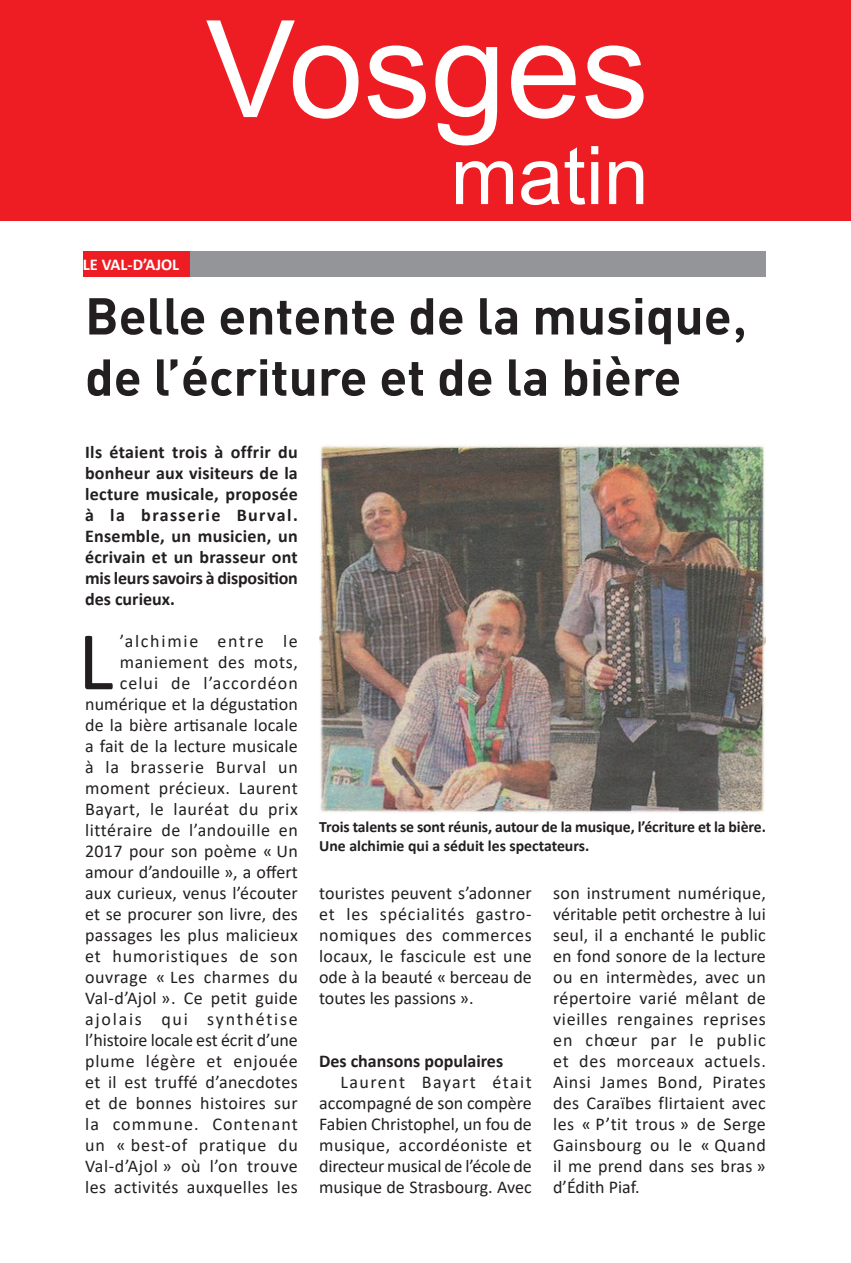
<style>
.page{position:relative;width:851px;height:1263px;background:#fff}
.page>*{position:absolute;margin:0;border:0;box-sizing:border-box;transform-origin:0 0}
.t1{font:135px "Arial";color:#fff}
.t2{font:84.15px "Calibri";color:#231f20}
.t3{font:81px "Arial";color:#fff}
.t4{font:700 51px/61.2px "DIN Pro";color:#231f20}
.t5{font:18px/21px "Calibri";letter-spacing:.02em;color:#231f20;text-align:justify}
.t6{font:700 18px/21px "Calibri";color:#231f20;text-align:justify}
.t7{font:700 16.5px "Calibri";color:#fff}
.t8{font:700 15.75px/18.9px "Calibri";letter-spacing:-.005em;color:#231f20}
.s1{font-family:"Arial Rounded MT Bold";font-weight:400}
</style>
<div class="page">
<img style="left:319px;top:445px;width:446px;height:369px">
<div style="left:83px;top:251px;width:682px;height:26px;background:#939598"></div>
<div style="left:83px;top:251px;width:106px;height:26px;background:#ee1d23"></div>
<div style="left:0;top:0;width:850px;height:221px;background:#ee1d23"></div>
<p class="t7" style="left:83px;top:253px;width:98px">LE VAL-D’AJOL</p>
<h1 class="t1" style="left:206px;top:-23px;width:444px">Vosges</h1>
<h3 class="t3" style="left:450px;top:120px;width:200px">matin</h3>
<h3 class="t4" style="left:85px;top:283px;width:664px">Belle entente de la musique<span class="s1">, </span>de l’écriture et de la bière</h3>
<p class="t6" style="left:85px;top:441px;width:214px">Ils étaient trois à offrir du bonheur aux visiteurs de la lecture musicale, proposée à la brasserie Burval.<br>Ensemble, un musicien, un écrivain et un brasseur ont mis leurs savoirs à disposition des curieux.</p>
<h2 class="t2" style="left:78px;top:603px;width:37px">L</h2>
<p class="t5" style="left:85px;top:630px;width:214px;text-align:right">’alchimie entre le maniement des mots, celui de l’accordéon numérique et la dégustation de la bière artisanale locale a fait de la lecture musicale à la brasserie Burval un moment précieux. Laurent<br>Bayart, le lauréat du prix littéraire de l’andouille en<br>2017 pour son poème « Un amour d’andouille », a offert aux curieux, venus l’écouter et se procurer son livre, des passages les plus malicieux et humoristiques de son ouvrage « Les charmes du<br>Val-d’Ajol ». Ce petit guide ajolais qui synthétise l’histoire locale est écrit d’une plume légère et enjouée et il est truffé d’anecdotes et de bonnes histoires sur la commune. Contenant un « best-of pratique du<br>Val-d’Ajol » où l’on trouve les activités auxquelles les</p>
<p class="t8" style="left:319px;top:817px;width:448px">Trois talents se sont réunis, autour de la musique, l’écriture et la bière.<br>Une alchimie qui a séduit les spectateurs.</p>
<p class="t5" style="left:319px;top:882px;width:214px">touristes peuvent s’adonner et les spécialités gastro&shy;nomiques des commerces locaux, le fascicule est une ode à la beauté « berceau de toutes les passions ».</p>
<p class="t6" style="left:319px;top:1050px;width:185px">Des chansons populaires</p>
<p class="t5" style="left:319px;top:1071px;width:214px;text-indent:21px">Laurent Bayart était accompagné de son compère Fabien Christophel, un fou de musique, accordéoniste et directeur musical de l’école de musique de Strasbourg. Avec</p>
<p class="t5" style="left:553px;top:882px;width:214px">son instrument numérique, véritable petit orchestre à lui seul, il a enchanté le public en fond sonore de la lecture ou en intermèdes, avec un répertoire varié mêlant de vieilles rengaines reprises en chœur par le public et des morceaux actuels.<br>Ainsi James Bond, Pirates des Caraïbes flirtaient avec les « P’tit trous » de Serge Gainsbourg ou le « Quand il me prend dans ses bras » d’Édith Piaf.</p>
</div>
